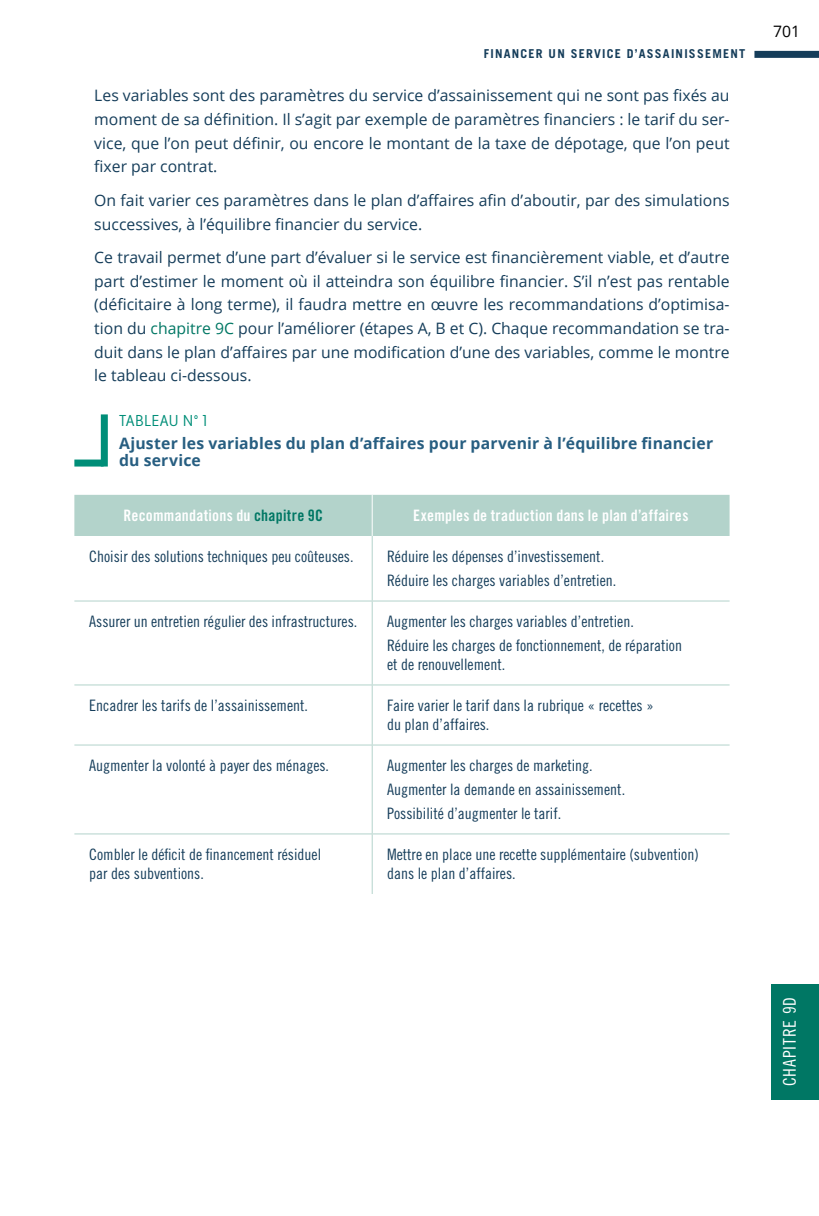
<style>
.page{position:relative;width:819px;height:1216px;background:#fff}
.page>*{position:absolute;margin:0;border:0;box-sizing:border-box;transform-origin:0 0}
.t1{font:17.5px "Trade Gothic LT Std Cn 18";letter-spacing:.05em;color:#fff}
.t2{font:15.75px/23.6px "Open Sans";color:#153d5a;text-align:justify}
.t3{font:15.75px/23.8px "Trade Gothic LT Std Cn 18";color:#153d5a}
.t4{font:700 15.75px/17.5px "Open Sans";letter-spacing:.01em;color:#275e81}
.t5{font:15.75px "Trade Gothic LT Std Bd Cn 20";letter-spacing:.015em;color:#fff}
.t6{font:condensed 15.75px "Apertura";letter-spacing:.025em;color:#008e78}
.t7{font:15.75px "Open Sans";color:#000}
.t8{font:700 12.25px "Trade Gothic LT Std";letter-spacing:.1em;color:#153d5a}
.s1{color:#007764}
</style>
<div class="page">
<div style="left:754px;top:51px;width:65px;height:7px;background:#153d5a"></div>
<div style="left:771px;top:983px;width:48px;height:116px;background:#007764"></div>
<div style="left:74px;top:495px;width:655px;height:41px;background:#b3d3cb"></div>
<hr style="left:372px;top:536px;width:1px;height:64px;background:#b3d3cb">
<hr style="left:74px;top:600px;width:298px;height:1px;background:#b3d3cb">
<hr style="left:372px;top:600px;width:357px;height:1px;background:#b3d3cb">
<hr style="left:372px;top:601px;width:1px;height:83px;background:#b3d3cb">
<hr style="left:74px;top:684px;width:298px;height:1px;background:#b3d3cb">
<hr style="left:372px;top:684px;width:357px;height:1px;background:#b3d3cb">
<hr style="left:372px;top:685px;width:1px;height:59px;background:#b3d3cb">
<hr style="left:74px;top:744px;width:298px;height:1px;background:#b3d3cb">
<hr style="left:372px;top:744px;width:357px;height:1px;background:#b3d3cb">
<hr style="left:372px;top:745px;width:1px;height:88px;background:#b3d3cb">
<hr style="left:74px;top:833px;width:298px;height:1px;background:#b3d3cb">
<hr style="left:372px;top:833px;width:357px;height:1px;background:#b3d3cb">
<hr style="left:372px;top:834px;width:1px;height:60px;background:#b3d3cb">
<hr style="left:372px;top:495px;width:1px;height:41px;background:#fff">
<div style="left:101px;top:414px;width:7px;height:52px;background:#008e78"></div>
<div style="left:74px;top:459px;width:30px;height:7px;background:#008e78"></div>
<p class="t8" style="left:484px;top:46px;width:263px">FINANCER UN SERVICE D’ASSAINISSEMENT</p>
<p class="t2" style="left:94px;top:83px;width:636px">Les variables sont des paramètres du service d’assainissement qui ne sont pas fixés au moment de sa définition. Il s’agit par exemple de paramètres financiers : le tarif du ser&shy;vice, que l’on peut définir, ou encore le montant de la taxe de dépotage, que l’on peut fixer par contrat.</p>
<p class="t2" style="left:94px;top:188px;width:636px">On fait varier ces paramètres dans le plan d’affaires afin d’aboutir, par des simulations successives, à l’équilibre financier du service.</p>
<p class="t2" style="left:94px;top:245px;width:636px">Ce travail permet d’une part d’évaluer si le service est financièrement viable, et d’autre part d’estimer le moment où il atteindra son équilibre financier. S’il n’est pas rentable (déficitaire à long terme), il faudra mettre en œuvre les recommandations d’optimisa&shy;tion du <span class="s1">chapitre 9C</span> pour l’améliorer (étapes A, B et C). Chaque recommandation se tra&shy;duit dans le plan d’affaires par une modification d’une des variables, comme le montre le tableau ci-dessous.</p>
<p class="t6" style="left:119px;top:411px;width:90px">TABLEAU n° 1</p>
<p class="t4" style="left:119px;top:434px;width:595px">Ajuster les variables du plan d’affaires pour parvenir à l’équilibre financier du service</p>
<p class="t5" style="left:123px;top:506px;width:201px">Recommandations du <span class="s1">chapitre 9C</span></p>
<p class="t5" style="left:413px;top:506px;width:277px">Exemples de traduction dans le plan d’affaires</p>
<p class="t3" style="left:89px;top:544px;width:266px">Choisir des solutions techniques peu coûteuses.</p>
<p class="t3" style="left:387px;top:544px;width:231px">Réduire les dépenses d’investissement.<br>Réduire les charges variables d’entretien.</p>
<p class="t3" style="left:89px;top:609px;width:269px">Assurer un entretien régulier des infrastructures.</p>
<p class="t3" style="left:387px;top:609px;width:296px">Augmenter les charges variables d’entretien.<br>Réduire les charges de fonctionnement, de réparation</p>
<p class="t3" style="left:387px;top:652px;width:120px">et de renouvellement.</p>
<p class="t3" style="left:89px;top:693px;width:220px">Encadrer les tarifs de l’assainissement.</p>
<p class="t3" style="left:387px;top:696px;width:268px;line-height:18.9px">Faire varier le tarif dans la rubrique « recettes » du plan d’affaires.</p>
<p class="t3" style="left:89px;top:753px;width:241px">Augmenter la volonté à payer des ménages.</p>
<p class="t3" style="left:387px;top:753px;width:239px">Augmenter les charges de marketing.<br>Augmenter la demande en assainissement.<br>Possibilité d’augmenter le tarif.</p>
<p class="t3" style="left:89px;top:845px;width:233px;line-height:18.9px">Combler le déficit de financement résiduel par des subventions.</p>
<p class="t3" style="left:387px;top:845px;width:313px;line-height:18.9px">Mettre en place une recette supplémentaire (subvention) dans le plan d’affaires.</p>
<p class="t7" style="left:773px;top:20px;width:29px">701</p>
<p class="t1" style="left:779px;top:1086px;width:91px;rotate:-90deg">Chapitre 9D</p>
</div>
